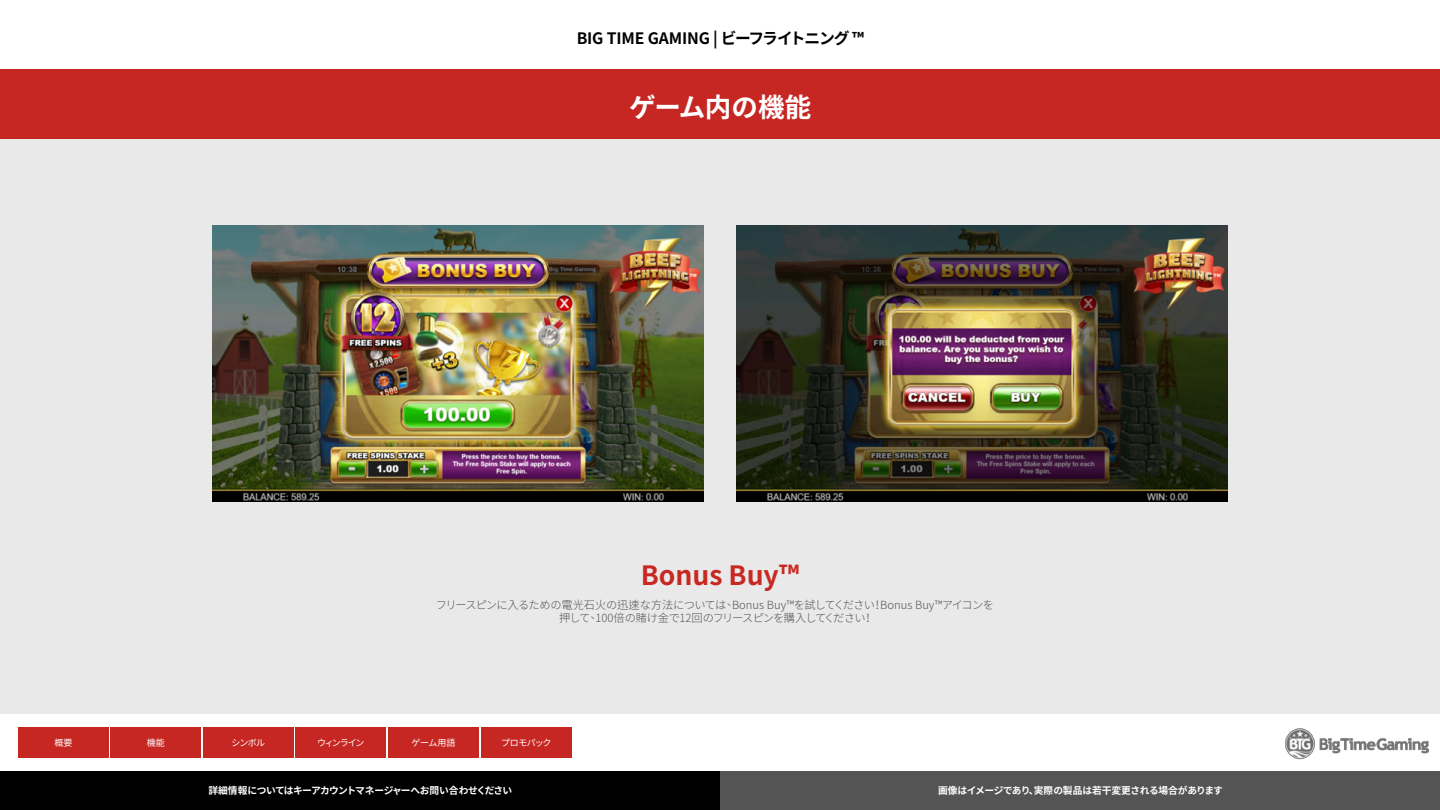
<style>
.page{position:relative;width:1440px;height:810px;background:#fff}
.page>*{position:absolute;margin:0;border:0;box-sizing:border-box;transform-origin:0 0}
.t1{font:700 26.55px "Noto Sans CJ Ktc";color:#c82822}
.t2{font:700 26.55px "Noto Sans CJ Ktc";letter-spacing:-.015em;color:#fff}
.t3{font:700 15.75px "Noto Sans CJ Ktc";letter-spacing:-.015em;color:#000}
.t4{font:300 11.25px/13.5px "Noto Sans CJ Ktc";letter-spacing:-.035em;color:#545454;text-align:center}
.t5{font:700 9.75px "Noto Sans CJ Ktc";letter-spacing:-.04em;color:#fff}
.t6{font:9px "Noto Sans CJ Ktc";letter-spacing:-.07em;color:#fff}
</style>
<div class="page">
<div style="left:0;top:69px;width:1440px;height:645px;background:#e8e8e8"></div>
<div style="left:0;top:69px;width:1440px;height:69px;background:#c72722"></div>
<img style="left:1285px;top:728px;width:145px;height:32px">
<div style="left:18px;top:728px;width:91px;height:30px;background:#c72722"></div>
<div style="left:111px;top:728px;width:90px;height:30px;background:#c72722"></div>
<div style="left:203px;top:728px;width:90px;height:30px;background:#c72722"></div>
<div style="left:296px;top:728px;width:90px;height:30px;background:#c72722"></div>
<div style="left:388px;top:728px;width:91px;height:30px;background:#c72722"></div>
<div style="left:481px;top:728px;width:90px;height:30px;background:#c72722"></div>
<img style="left:213px;top:225px;width:490px;height:276px">
<img style="left:737px;top:225px;width:490px;height:276px">
<div style="left:0;top:771px;width:720px;height:39px;background:#000"></div>
<div style="left:720px;top:771px;width:720px;height:39px;background:#545454"></div>
<h2 class="t3" style="left:577px;top:29px;width:289px">BIG TIME GAMING | ビーフライトニング ™</h2>
<h1 class="t2" style="left:629px;top:92px;width:184px">ゲーム内の機能</h1>
<h1 class="t1" style="left:641px;top:560px;width:160px">Bonus Buy™</h1>
<p class="t4" style="left:436px;top:598px;width:559px">フリースピンに入るための電光石火の迅速な方法については、Bonus Buy™を試してください！Bonus Buy™アイコンを押して、100倍の賭け金で12回のフリースピンを購入してください！</p>
<p class="t6" style="left:55px;top:738px;width:19px">概要</p>
<p class="t6" style="left:147px;top:738px;width:19px">機能</p>
<p class="t6" style="left:231px;top:738px;width:35px">シンボル</p>
<p class="t6" style="left:317px;top:738px;width:49px">ウィンライン</p>
<p class="t6" style="left:412px;top:738px;width:45px">ゲーム用語</p>
<p class="t6" style="left:501px;top:738px;width:52px">プロモパック</p>
<p class="t5" style="left:208px;top:785px;width:305px">詳細情報についてはキーアカウントマネージャーへお問い合わせください</p>
<p class="t5" style="left:938px;top:785px;width:286px">画像はイメージであり、実際の製品は若干変更される場合があります</p>
</div>
